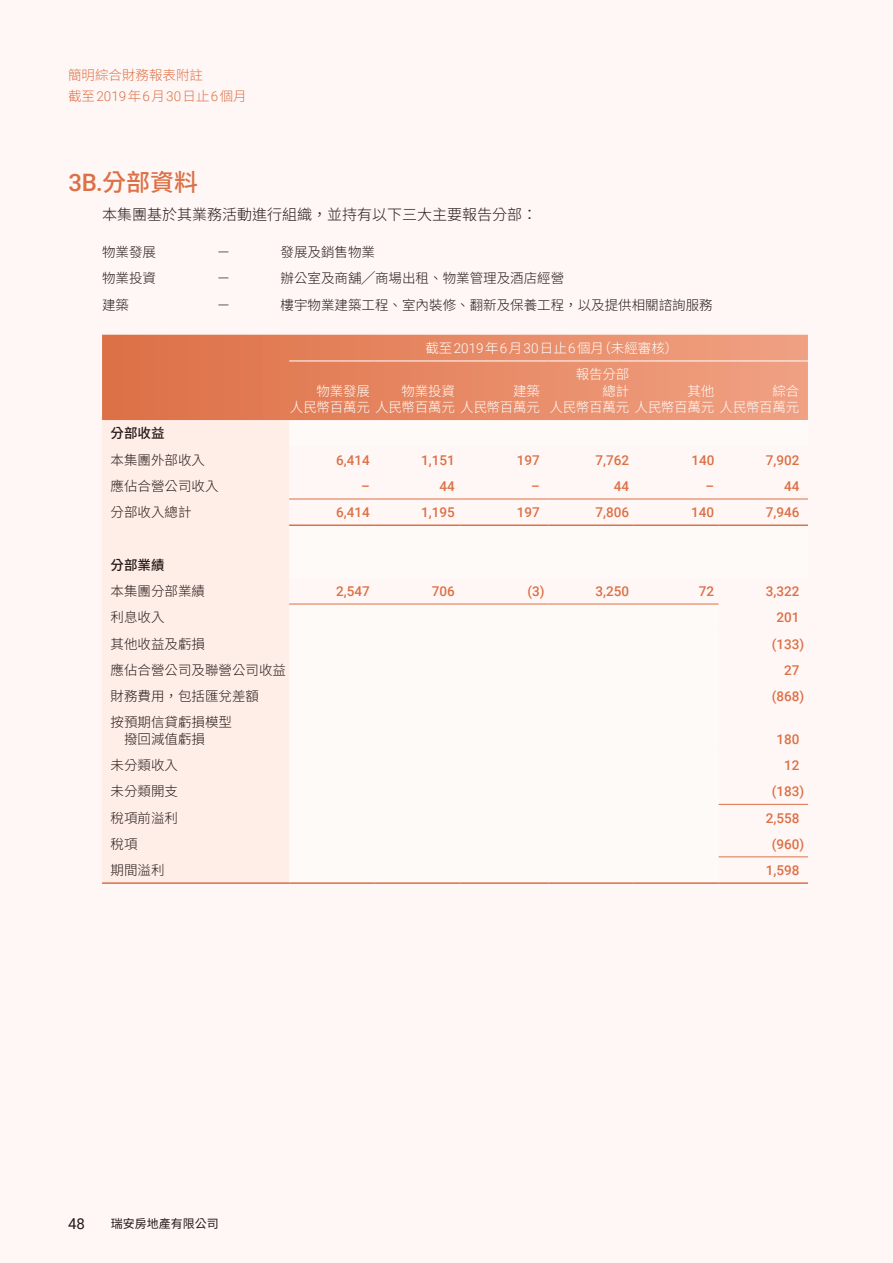
<style>
.page{position:relative;width:893px;height:1263px;background:#fff7f5}
.page>*{position:absolute;margin:0;border:0;box-sizing:border-box;transform-origin:0 0}
.t1{font:500 24px "Noto Sans TC";color:#dc7046}
.t2{font:300 15px "Noto Sans TC";color:#231916}
.t3{font:15px "Roboto";color:#231916}
.t4{font:300 13.5px/16.5px "Noto Sans TC";color:#231916}
.t5{font:500 13.5px "Roboto";color:#dc7046}
.t6{font:300 13.5px/16.5px "Noto Sans TC";letter-spacing:-.015em;color:#fff}
.t7{font:300 13.5px/21px "Noto Sans TC";color:#dc7046}
.t8{font:500 13.5px "Noto Sans TC";color:#231916}
.t9{font:12px "Noto Sans TC";color:#231916}
.s1{font-family:"Roboto"}
</style>
<div class="page">
<svg style="left:102px;top:335px;width:706px;height:85px;background:#e68864"></svg>
<div style="left:102px;top:420px;width:187px;height:462px;background:#ffede8"></div>
<svg style="left:289px;top:498px;width:519px;height:360px"></svg>
<div style="left:634px;top:525px;width:85px;height:26px;background:#fefaf7"></div>
<div style="left:719px;top:525px;width:89px;height:26px;background:#fefaf7"></div>
<svg style="left:289px;top:526px;width:345px;height:52px"></svg>
<div style="left:634px;top:551px;width:85px;height:27px;background:#fefaf7"></div>
<div style="left:719px;top:551px;width:89px;height:27px;background:#fefaf7"></div>
<svg style="left:289px;top:605px;width:430px;height:25px"></svg>
<svg style="left:289px;top:630px;width:430px;height:122px"></svg>
<svg style="left:289px;top:752px;width:430px;height:106px"></svg>
<hr style="left:289px;top:882px;width:85px;height:2px;background:#dc7046">
<hr style="left:374px;top:882px;width:85px;height:2px;background:#dc7046">
<hr style="left:459px;top:882px;width:90px;height:2px;background:#dc7046">
<hr style="left:549px;top:882px;width:85px;height:2px;background:#dc7046">
<hr style="left:634px;top:882px;width:85px;height:2px;background:#dc7046">
<hr style="left:719px;top:882px;width:89px;height:2px;background:#dc7046">
<hr style="left:719px;top:856px;width:89px;height:1px;background:#dc7046">
<hr style="left:289px;top:361px;width:85px;height:1px;background:#fff">
<hr style="left:374px;top:361px;width:85px;height:1px;background:#fff">
<hr style="left:459px;top:361px;width:90px;height:1px;background:#fff">
<hr style="left:549px;top:361px;width:85px;height:1px;background:#fff">
<hr style="left:634px;top:361px;width:85px;height:1px;background:#fff">
<hr style="left:719px;top:361px;width:89px;height:1px;background:#fff">
<hr style="left:102px;top:882px;width:187px;height:2px;background:#dc7046">
<hr style="left:289px;top:524px;width:85px;height:2px;background:#dc7046">
<hr style="left:374px;top:524px;width:85px;height:2px;background:#dc7046">
<hr style="left:459px;top:524px;width:90px;height:2px;background:#dc7046">
<hr style="left:549px;top:524px;width:85px;height:2px;background:#dc7046">
<hr style="left:634px;top:524px;width:85px;height:2px;background:#dc7046">
<hr style="left:719px;top:524px;width:89px;height:2px;background:#dc7046">
<hr style="left:289px;top:499px;width:85px;height:1px;background:#dc7046">
<hr style="left:374px;top:499px;width:85px;height:1px;background:#dc7046">
<hr style="left:459px;top:499px;width:90px;height:1px;background:#dc7046">
<hr style="left:549px;top:499px;width:85px;height:1px;background:#dc7046">
<hr style="left:634px;top:499px;width:85px;height:1px;background:#dc7046">
<hr style="left:719px;top:499px;width:89px;height:1px;background:#dc7046">
<hr style="left:289px;top:604px;width:85px;height:1px;background:#dc7046">
<hr style="left:374px;top:604px;width:85px;height:1px;background:#dc7046">
<hr style="left:459px;top:604px;width:90px;height:1px;background:#dc7046">
<hr style="left:549px;top:604px;width:85px;height:1px;background:#dc7046">
<hr style="left:634px;top:604px;width:85px;height:1px;background:#dc7046">
<hr style="left:719px;top:804px;width:89px;height:1px;background:#dc7046">
<p class="t7" style="left:68px;top:65px;width:180px">簡明綜合財務報表附註<br>截至<span class="s1">2019</span>年<span class="s1">6</span>月<span class="s1">30</span>日止<span class="s1">6</span>個月</p>
<h1 class="t1" style="left:68px;top:169px;width:131px"><span class="s1">3B.</span> 分部資料</h1>
<p class="t2" style="left:102px;top:206px;width:436px">本集團基於其業務活動進行組織，並持有以下三大主要報告分部：</p>
<p class="t4" style="left:102px;top:244px;width:55px">物業發展</p>
<p class="t4" style="left:217px;top:244px;width:15px">－</p>
<p class="t4" style="left:281px;top:244px;width:96px">發展及銷售物業</p>
<p class="t4" style="left:102px;top:270px;width:55px">物業投資</p>
<p class="t4" style="left:217px;top:270px;width:15px">－</p>
<p class="t4" style="left:281px;top:270px;width:285px">辦公室及商舖╱商場出租、物業管理及酒店經營</p>
<p class="t4" style="left:102px;top:297px;width:28px">建築</p>
<p class="t4" style="left:217px;top:297px;width:15px">－</p>
<p class="t4" style="left:281px;top:297px;width:433px">樓宇物業建築工程、室內裝修、翻新及保養工程，以及提供相關諮詢服務</p>
<p class="t6" style="left:425px;top:340px;width:254px">截至<span class="s1">2019</span>年<span class="s1">6</span>月<span class="s1">30</span>日止<span class="s1">6</span>個月（未經審核）</p>
<p class="t6" style="left:290px;top:383px;width:252px;text-indent:27px">物業發展<br>人民幣百萬元人民幣百萬元人民幣百萬元</p>
<p class="t6" style="left:576px;top:366px;width:55px">報告分部</p>
<p class="t6" style="left:602px;top:383px;width:28px">總計</p>
<p class="t6" style="left:549px;top:399px;width:252px">人民幣百萬元人民幣百萬元人民幣百萬元</p>
<p class="t6" style="left:402px;top:383px;width:55px">物業投資</p>
<p class="t6" style="left:513px;top:383px;width:28px">建築</p>
<p class="t6" style="left:688px;top:383px;width:28px">其他</p>
<p class="t6" style="left:773px;top:383px;width:28px">綜合</p>
<p class="t8" style="left:111px;top:426px;width:55px">分部收益</p>
<p class="t4" style="left:111px;top:452px;width:96px">本集團外部收入</p>
<p class="t5" style="left:336px;top:450px;width:35px">6,414</p>
<p class="t5" style="left:421px;top:450px;width:35px">1,151</p>
<p class="t5" style="left:517px;top:450px;width:25px">197</p>
<p class="t5" style="left:596px;top:450px;width:35px">7,762</p>
<p class="t5" style="left:691px;top:450px;width:25px">140</p>
<p class="t5" style="left:766px;top:450px;width:35px">7,902</p>
<p class="t4" style="left:111px;top:478px;width:109px">應佔合營公司收入</p>
<p class="t5" style="left:361px;top:477px;width:10px">–</p>
<p class="t5" style="left:440px;top:477px;width:17px">44</p>
<p class="t5" style="left:531px;top:477px;width:10px">–</p>
<p class="t5" style="left:614px;top:477px;width:17px">44</p>
<p class="t5" style="left:706px;top:477px;width:10px">–</p>
<p class="t5" style="left:784px;top:477px;width:17px">44</p>
<p class="t4" style="left:111px;top:504px;width:82px">分部收入總計</p>
<p class="t5" style="left:336px;top:503px;width:35px">6,414</p>
<p class="t5" style="left:421px;top:503px;width:35px">1,195</p>
<p class="t5" style="left:517px;top:503px;width:25px">197</p>
<p class="t5" style="left:596px;top:503px;width:35px">7,806</p>
<p class="t5" style="left:691px;top:503px;width:25px">140</p>
<p class="t5" style="left:766px;top:503px;width:35px">7,946</p>
<p class="t8" style="left:110px;top:557px;width:55px">分部業績</p>
<p class="t4" style="left:110px;top:583px;width:96px">本集團分部業績</p>
<p class="t5" style="left:336px;top:582px;width:35px">2,547</p>
<p class="t5" style="left:432px;top:582px;width:25px">706</p>
<p class="t5" style="left:528px;top:582px;width:19px">(3)</p>
<p class="t5" style="left:596px;top:582px;width:35px">3,250</p>
<p class="t5" style="left:699px;top:582px;width:17px">72</p>
<p class="t5" style="left:766px;top:582px;width:35px">3,322</p>
<p class="t4" style="left:110px;top:609px;width:55px">利息收入</p>
<p class="t5" style="left:776px;top:608px;width:25px">201</p>
<p class="t4" style="left:110px;top:636px;width:96px">其他收益及虧損</p>
<p class="t5" style="left:772px;top:634px;width:34px">(133)</p>
<p class="t4" style="left:110px;top:662px;width:177px">應佔合營公司及聯營公司收益</p>
<p class="t5" style="left:784px;top:660px;width:17px">27</p>
<p class="t4" style="left:110px;top:688px;width:150px">財務費用，包括匯兌差額</p>
<p class="t5" style="left:772px;top:687px;width:34px">(868)</p>
<p class="t4" style="left:110px;top:714px;width:123px">按預期信貸虧損模型　撥回減值虧損</p>
<p class="t5" style="left:776px;top:730px;width:25px">180</p>
<p class="t4" style="left:110px;top:757px;width:69px">未分類收入</p>
<p class="t5" style="left:784px;top:756px;width:17px">12</p>
<p class="t4" style="left:110px;top:783px;width:69px">未分類開支</p>
<p class="t5" style="left:772px;top:782px;width:34px">(183)</p>
<p class="t4" style="left:110px;top:810px;width:69px">稅項前溢利</p>
<p class="t5" style="left:766px;top:808px;width:35px">2,558</p>
<p class="t4" style="left:110px;top:836px;width:28px">稅項</p>
<p class="t5" style="left:772px;top:835px;width:34px">(960)</p>
<p class="t4" style="left:110px;top:862px;width:55px">期間溢利</p>
<p class="t5" style="left:766px;top:861px;width:35px">1,598</p>
<p class="t3" style="left:68px;top:1213px;width:18px">48</p>
<p class="t9" style="left:111px;top:1216px;width:109px">瑞安房地產有限公司</p>
</div>
